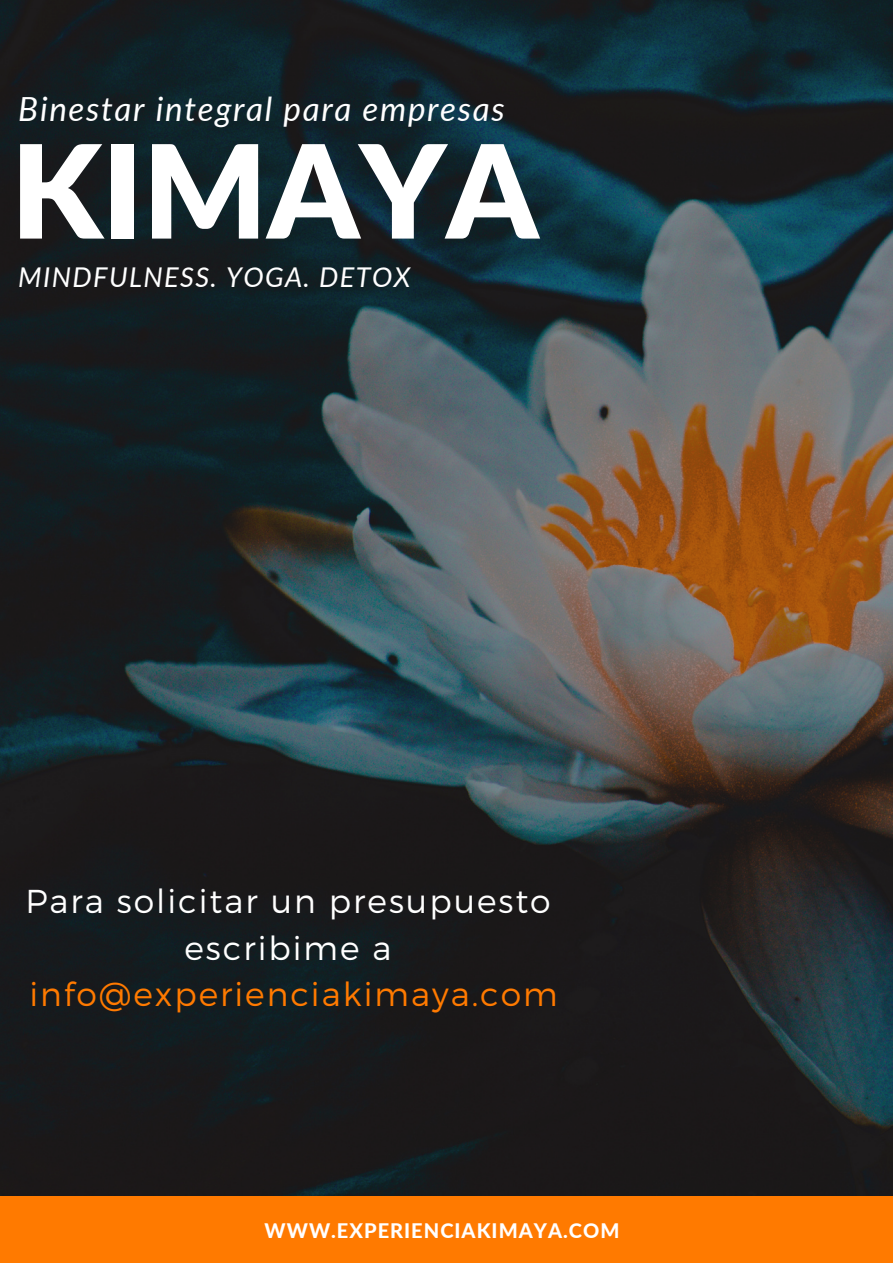
<style>
.page{position:relative;width:893px;height:1264px;background:#fff}
.page>*{position:absolute;margin:0;border:0;box-sizing:border-box;transform-origin:0 0}
.t1{font:900 129.6px "Lato Latin";color:#fff}
.t2{font:italic 33.3px "Lato";letter-spacing:.05em;color:#fff}
.t3{font:300 33px/46px "Montserrat";letter-spacing:.06em;color:#fff;text-align:center}
.t4{font:300 33px "Montserrat";letter-spacing:.06em;color:#ff7a00}
.t5{font:italic 27.3px "Lato";letter-spacing:.05em;color:#fff}
.t6{font:800 20.1px "Lato";letter-spacing:.05em;color:#fff}
</style>
<div class="page">
<img style="left:0;top:0;width:892px;height:1195px">
<div style="left:0;top:1195px;width:892px;height:67px;background:#ff7a00"></div>
<p class="t2" style="left:18px;top:88px;width:488px">Binestar integral para empresas</p>
<h1 class="t1" style="left:11px;top:134px;width:529px">KIMAYA</h1>
<p class="t5" style="left:18px;top:260px;width:393px">MINDFULNESS. YOGA. DETOX</p>
<p class="t3" style="left:25px;top:877px;width:527px">Para solicitar un presupuesto escribime a</p>
<p class="t4" style="left:29px;top:972px;width:530px">info@experienciakimaya.com</p>
<p class="t6" style="left:264px;top:1218px;width:356px">WWW.EXPERIENCIAKIMAYA.COM</p>
</div>
